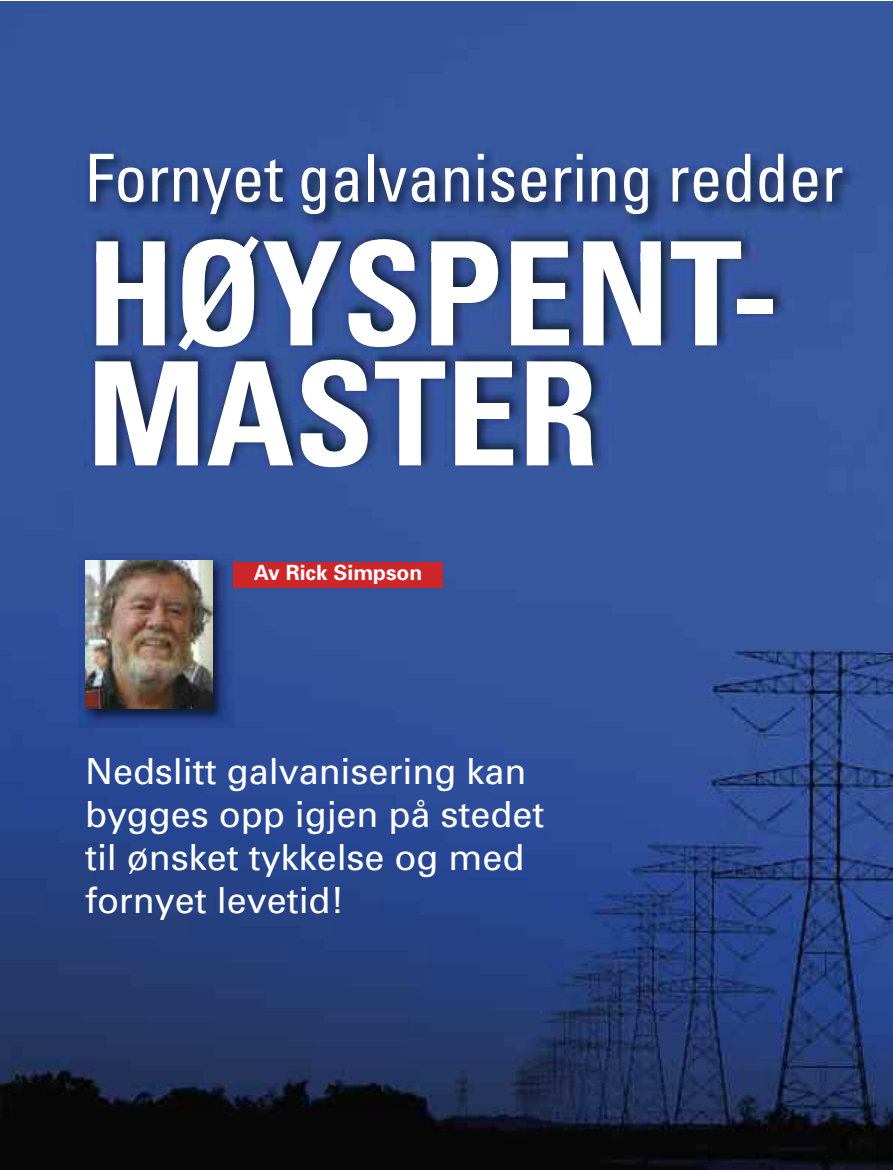
<style>
.page{position:relative;width:893px;height:1170px;background:#fff}
.page>*{position:absolute;margin:0;border:0;box-sizing:border-box;transform-origin:0 0}
.t1{font:700 condensed 144px/120px "Univers";color:#fff}
.t2{font:condensed 66px "Univers";color:#fff}
.t3{font:36px/43.2px "Univers";color:#fff}
.t4{font:700 21px "Univers";color:#fff}
</style>
<div class="page">
<img style="left:0;top:1px;width:893px;height:1168px">
<img style="left:61px;top:252px;width:826px;height:276px">
<img style="left:54px;top:137px;width:839px;height:115px">
<img style="left:96px;top:236px;width:648px;height:25px">
<div style="left:234px;top:562px;width:208px;height:25px;background:#cc262b"></div>
<img style="left:78px;top:553px;width:156px;height:174px">
<img style="left:85px;top:560px;width:128px;height:148px">
<h2 class="t2" style="left:85px;top:154px;width:760px">Fornyet galvanisering redder</h2>
<h1 class="t1" style="left:87px;top:246px;width:694px">HØYSPENT-<br>MASTER</h1>
<p class="t4" style="left:254px;top:565px;width:170px">Av Rick Simpson</p>
<p class="t3" style="left:85px;top:752px;width:461px">Nedslitt galvanisering kan bygges opp igjen på stedet til ønsket tykkelse og med fornyet levetid!</p>
</div>
